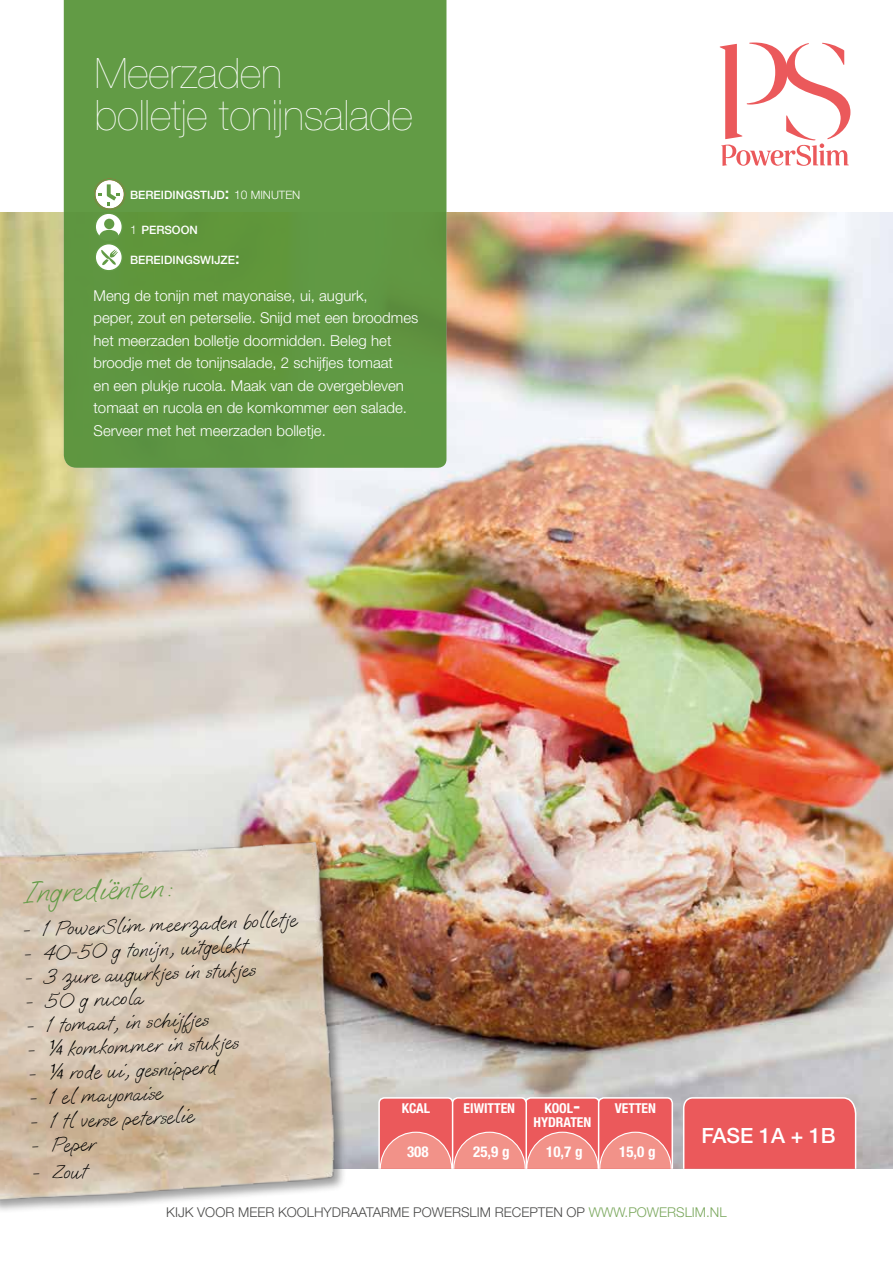
<style>
.page{position:relative;width:893px;height:1263px;background:#fff}
.page>*{position:absolute;margin:0;border:0;box-sizing:border-box;transform-origin:0 0}
.t1{font:200 42px/42px "Helvetica Neue LT Std";color:#fff}
.t2{font:31.5px "Oooh Baby ROB";color:#629b45}
.t3{font:21px "Oooh Baby ROB";color:#000}
.t4{font:500 21px "Helvetica Neue LT Std";color:#fff}
.t5{font:300 15px/22.5px "Helvetica Neue LT Std";color:#fff}
.t6{font:700 condensed 15px "Helvetica Neue LT Std";color:#fff}
.t7{font:700 condensed 13.65px/13.5px "Helvetica Neue LT Std";color:#fff;text-align:center}
.t8{font:300 13.5px "Helvetica Neue LT Std";color:#4a4a49}
.t9{font:500 11.55px "Helvetica Neue LT Std";color:#fff}
.s1{font-size:16.5px}
.s2{font-weight:300;font-size:12px}
.s3{font-weight:300}
.s4{font-family:"Helvetica Neue LT Std";font-weight:300;font-style:italic;font-stretch:condensed}
.s5{font-size:19.5px}
.s6{color:#7ba85e}
</style>
<div class="page">
<img style="left:0;top:213px;width:893px;height:956px">
<img style="left:0;top:730px;width:390px;height:481px">
<svg style="left:64px;top:0;width:382px;height:468px;background:#609842"></svg>
<svg style="left:378px;top:1096px;width:296px;height:74px;background:#ee7d7b"></svg>
<svg style="left:95px;top:179px;width:30px;height:30px"></svg>
<div style="left:94px;top:179px;width:31px;height:31px;border:2px solid #629b45;border-radius:50%"></div>
<svg style="left:107px;top:184px;width:13px;height:22px"></svg>
<svg style="left:95px;top:213px;width:27px;height:27px"></svg>
<div style="left:94px;top:212px;width:29px;height:29px;border:2px solid #629b45;border-radius:50%"></div>
<svg style="left:99px;top:230px;width:20px;height:10px"></svg>
<div style="left:104px;top:219px;width:10px;height:10px;background:#629b45;border-radius:50%"></div>
<svg style="left:95px;top:244px;width:27px;height:27px"></svg>
<div style="left:94px;top:243px;width:29px;height:29px;border:2px solid #629b45;border-radius:50%"></div>
<svg style="left:682px;top:1096px;width:175px;height:73px;background:#ea6264"></svg>
<svg style="left:720px;top:43px;width:130px;height:123px"></svg>
<svg style="left:101px;top:249px;width:17px;height:16px"></svg>
<h1 class="t1" style="left:95px;top:52px;width:320px">Meerzaden<br>bolletje tonijnsalade</h1>
<p class="t9" style="left:130px;top:188px;width:172px">BEREIDINGSTIJD<span class="s1">:</span> <span class="s2">10</span> <span class="s3">MINUTEN</span></p>
<p class="t9" style="left:130px;top:223px;width:69px"><span class="s2">1</span> PERSOON</p>
<p class="t9" style="left:130px;top:253px;width:111px">BEREIDINGSWIJZE<span class="s1">:</span></p>
<p class="t5" style="left:94px;top:284px;width:326px">Meng de tonijn met mayonaise, ui, augurk,<br>peper, zout en peterselie. Snijd met een broodmes het meerzaden bolletje doormidden. Beleg het broodje met de tonijnsalade, 2 schijfjes tomaat<br>en een plukje rucola. Maak van de overgebleven tomaat en rucola en de komkommer een salade.<br>Serveer met het meerzaden bolletje.</p>
<h2 class="t2" style="left:21px;top:875px;width:151px;rotate:-2deg">Ingrediënten:</h2>
<h3 class="t3" style="left:22px;top:918px;width:276px;rotate:-2deg">- 1 PowerSlim meerzaden bolletje</h3>
<h3 class="t3" style="left:23px;top:942px;width:225px;rotate:-2deg">- 40-50 g tonijn, uitgelekt</h3>
<h3 class="t3" style="left:24px;top:966px;width:233px;rotate:-2deg">- 3 zure augurkjes in stukjes</h3>
<h3 class="t3" style="left:25px;top:990px;width:119px;rotate:-2deg">- 50 g rucola</h3>
<h3 class="t3" style="left:26px;top:1014px;width:184px;rotate:-2deg">- 1 tomaat, in schijfjes</h3>
<h3 class="t3" style="left:27px;top:1038px;width:213px;rotate:-2deg">- <span class="s4">¼</span> komkommer in stukjes</h3>
<h3 class="t3" style="left:28px;top:1062px;width:190px;rotate:-2deg">- <span class="s4">¼</span> rode ui, gesnipperd</h3>
<h3 class="t3" style="left:29px;top:1086px;width:135px;rotate:-2deg">- 1 el mayonaise</h3>
<h3 class="t3" style="left:30px;top:1110px;width:165px;rotate:-2deg">- 1 tl verse peterselie</h3>
<h3 class="t3" style="left:31px;top:1134px;width:66px;rotate:-2deg">- Peper</h3>
<h3 class="t3" style="left:32px;top:1161px;width:56px;rotate:-2deg">- Zout</h3>
<p class="t7" style="left:402px;top:1101px;width:30px">KCAL</p>
<p class="t6" style="left:407px;top:1142px;width:23px">308</p>
<p class="t7" style="left:464px;top:1101px;width:53px">EIWITTEN</p>
<p class="t6" style="left:473px;top:1142px;width:38px">25,9 g</p>
<p class="t7" style="left:533px;top:1101px;width:59px">KOOL<span class="s5">-<br></span>HYDRATEN</p>
<p class="t6" style="left:546px;top:1142px;width:38px">10,7 g</p>
<p class="t7" style="left:615px;top:1101px;width:43px">VETTEN</p>
<p class="t6" style="left:619px;top:1142px;width:38px">15,0 g</p>
<h3 class="t4" style="left:701px;top:1123px;width:136px">FASE 1A + 1B</h3>
<p class="t8" style="left:166px;top:1204px;width:562px">KIJK VOOR MEER KOOLHYDRAATARME POWERSLIM RECEPTEN OP <span class="s6">WWW.POWERSLIM.NL</span></p>
</div>
